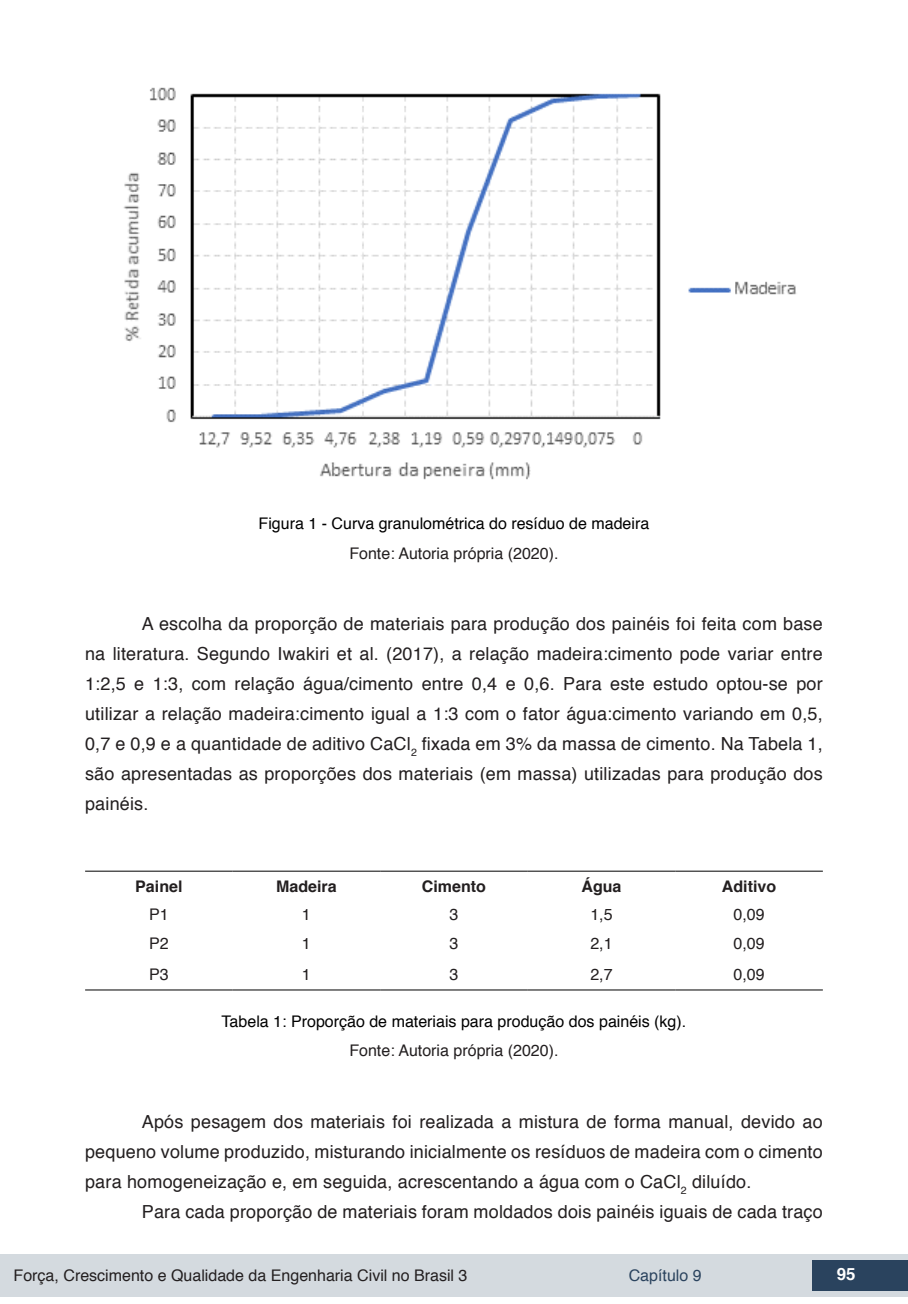
<style>
.page{position:relative;width:908px;height:1304px;background:#fff}
.page>*{position:absolute;margin:0;border:0;box-sizing:border-box;transform-origin:0 0}
.txt{font:18px/30px "Helvetica";letter-spacing:.01em;color:#231f20;text-align:justify}
.t1{font:700 16.8px "Helvetica";color:#fff}
.fonte_tab_gra_imag{font:16px "Helvetica";color:#231f20}
.info_tab_graf_imag{font:16px "Helvetica";color:#000}
.tab_txt_centro{font:16px "Helvetica";color:#231f20}
.tab_txt_centro-2{font:700 16px "Helvetica";color:#231f20}
.t2{font:16px "Helvetica";color:#2a435e}
</style>
<div class="page">
<div style="left:0;top:1254px;width:906px;height:43px;background:#d4dadf"></div>
<div style="left:812px;top:1261px;width:95px;height:30px;background:#2a435e"></div>
<img style="left:123px;top:87px;width:674px;height:393px">
<hr style="left:85px;top:871px;width:147px;height:1px;background:#000">
<hr style="left:232px;top:871px;width:148px;height:1px;background:#000">
<hr style="left:380px;top:871px;width:147px;height:1px;background:#000">
<hr style="left:527px;top:871px;width:148px;height:1px;background:#000">
<hr style="left:675px;top:871px;width:147px;height:1px;background:#000">
<hr style="left:85px;top:989px;width:147px;height:1px;background:#000">
<hr style="left:232px;top:989px;width:148px;height:1px;background:#000">
<hr style="left:380px;top:989px;width:147px;height:1px;background:#000">
<hr style="left:527px;top:989px;width:148px;height:1px;background:#000">
<hr style="left:675px;top:989px;width:147px;height:1px;background:#000">
<p class="info_tab_graf_imag" style="left:258px;top:511px;width:392px">Figura 1 - Curva granulométrica do resíduo de madeira</p>
<p class="fonte_tab_gra_imag" style="left:349px;top:541px;width:210px">Fonte: Autoria própria (2020).</p>
<p class="txt" style="left:85px;top:609px;width:738px;text-indent:57px">A escolha da proporção de materiais para produção dos painéis foi feita com base na literatura. Segundo Iwakiri et al. (2017), a relação madeira:cimento pode variar entre 1:2,5 e 1:3, com relação água/cimento entre 0,4 e 0,6. Para este estudo optou-se por utilizar a relação madeira:cimento igual a 1:3 com o fator água:cimento variando em 0,5, 0,7 e 0,9 e a quantidade de aditivo CaCl<sub>2</sub> fixada em 3% da massa de cimento. Na Tabela 1, são apresentadas as proporções dos materiais (em massa) utilizadas para produção dos painéis.</p>
<p class="tab_txt_centro-2" style="left:135px;top:873px;width:49px">Painel</p>
<p class="tab_txt_centro-2" style="left:276px;top:873px;width:62px">Madeira</p>
<p class="tab_txt_centro-2" style="left:422px;top:873px;width:65px">Cimento</p>
<p class="tab_txt_centro-2" style="left:581px;top:873px;width:41px">Água</p>
<p class="tab_txt_centro-2" style="left:721px;top:873px;width:56px">Aditivo</p>
<p class="tab_txt_centro" style="left:149px;top:902px;width:21px">P1</p>
<p class="tab_txt_centro" style="left:302px;top:902px;width:10px">1</p>
<p class="tab_txt_centro" style="left:449px;top:902px;width:10px">3</p>
<p class="tab_txt_centro" style="left:590px;top:902px;width:24px">1,5</p>
<p class="tab_txt_centro" style="left:733px;top:902px;width:33px">0,09</p>
<p class="tab_txt_centro" style="left:149px;top:931px;width:21px">P2</p>
<p class="tab_txt_centro" style="left:302px;top:931px;width:10px">1</p>
<p class="tab_txt_centro" style="left:449px;top:931px;width:10px">3</p>
<p class="tab_txt_centro" style="left:590px;top:931px;width:24px">2,1</p>
<p class="tab_txt_centro" style="left:733px;top:931px;width:33px">0,09</p>
<p class="tab_txt_centro" style="left:149px;top:962px;width:21px">P3</p>
<p class="tab_txt_centro" style="left:302px;top:962px;width:10px">1</p>
<p class="tab_txt_centro" style="left:449px;top:962px;width:10px">3</p>
<p class="tab_txt_centro" style="left:590px;top:962px;width:24px">2,7</p>
<p class="tab_txt_centro" style="left:733px;top:962px;width:33px">0,09</p>
<p class="info_tab_graf_imag" style="left:221px;top:1009px;width:466px">Tabela 1: Proporção de materiais para produção dos painéis (kg).</p>
<p class="fonte_tab_gra_imag" style="left:349px;top:1038px;width:210px">Fonte: Autoria própria (2020).</p>
<p class="txt" style="left:85px;top:1107px;width:738px;text-indent:57px">Após pesagem dos materiais foi realizada a mistura de forma manual, devido ao pequeno volume produzido, misturando inicialmente os resíduos de madeira com o cimento para homogeneização e, em seguida, acrescentando a água com o CaCl<sub>2</sub> diluído.</p>
<p class="txt" style="left:142px;top:1197px;width:682px">Para cada proporção de materiais foram moldados dois painéis iguais de cada traço</p>
<p class="fonte_tab_gra_imag" style="left:14px;top:1263px;width:455px">Força, Crescimento e Qualidade da Engenharia Civil no Brasil 3</p>
<p class="t2" style="left:628px;top:1263px;width:74px">Capítulo 9</p>
<p class="t1" style="left:836px;top:1261px;width:20px">95</p>
</div>
